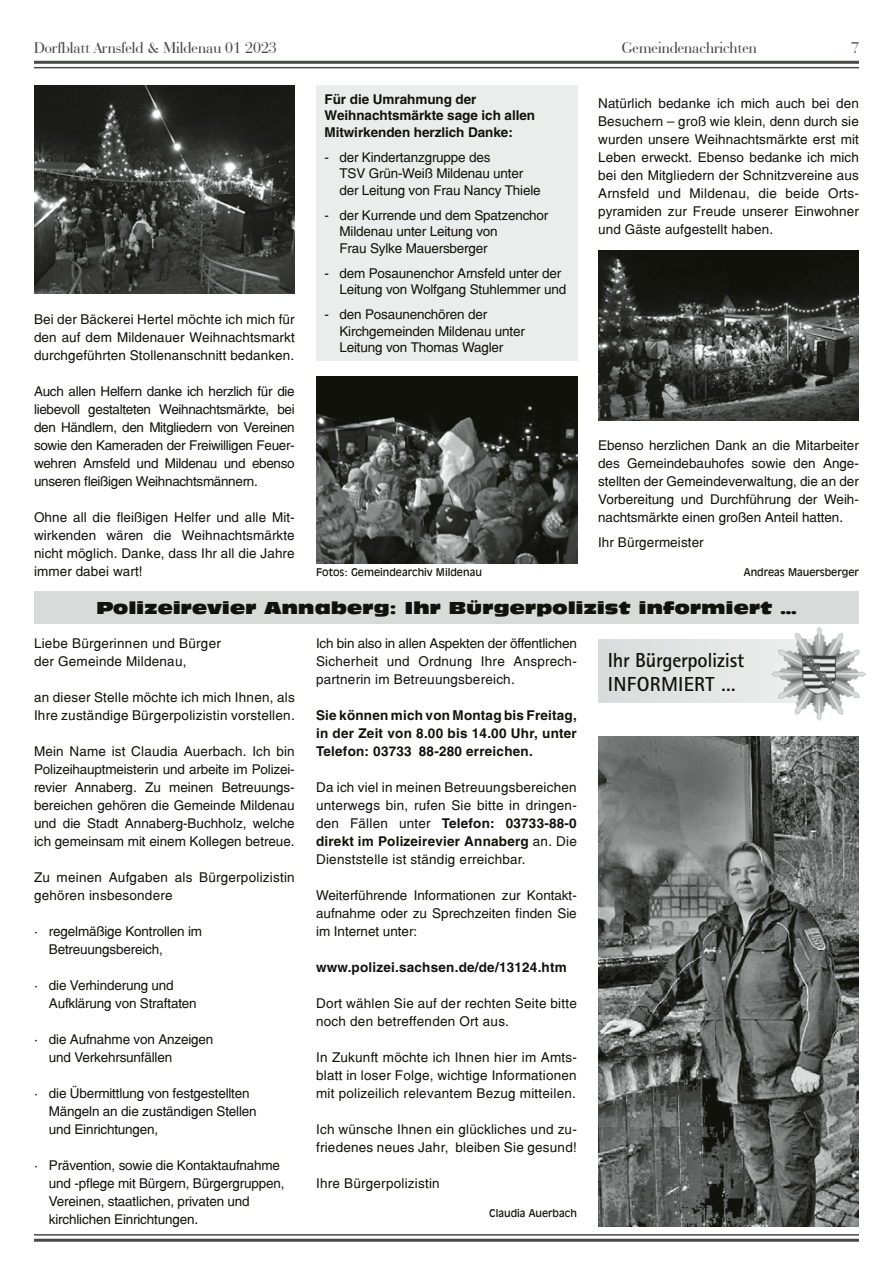
<style>
.page{position:relative;width:893px;height:1263px;background:#fff}
.page>*{position:absolute;margin:0;border:0;box-sizing:border-box;transform-origin:0 0}
.t1{font:700 20.25px/24.5px "Rotis Sans Serif";letter-spacing:-.015em;color:#12120d}
.t2{font:16.5px "Bauer Bodoni BT";color:#484a48}
.t3{font:16.2px "Incised 901 BT Nord";letter-spacing:.02em;color:#12120d}
.t4{font:13.5px/18px "Switzerland";letter-spacing:-.005em;color:#12120d;text-align:justify}
.t5{font:13.5px/18px "Switzerland";letter-spacing:.015em;color:#12120d}
.t6{font:700 13.5px/18px "Switzerland";letter-spacing:.005em;color:#12120d;text-align:justify}
.t7{font:10.5px "Incised 901 BT";color:#12120d}
.s1{font-weight:700}
</style>
<div class="page">
<hr style="left:34px;top:1239px;width:825px;height:3px;background:#484a48">
<hr style="left:34px;top:61px;width:825px;height:3px;background:#484a48">
<hr style="left:34px;top:1234px;width:825px;height:1px;background:#484a48">
<hr style="left:34px;top:67px;width:825px;height:1px;background:#484a48">
<div style="left:598px;top:640px;width:172px;height:62px;background:#e2e3e3"></div>
<div style="left:34px;top:591px;width:825px;height:33px;background:#d9dada"></div>
<img style="left:598px;top:737px;width:261px;height:490px">
<img style="left:770px;top:626px;width:96px;height:95px">
<img style="left:770px;top:640px;width:49px;height:62px">
<img style="left:316px;top:376px;width:262px;height:187px">
<img style="left:34px;top:85px;width:261px;height:208px">
<img style="left:598px;top:250px;width:261px;height:171px">
<div style="left:316px;top:85px;width:262px;height:276px;background:#ebecec"></div>
<p class="t2" style="left:34px;top:38px;width:244px">Dorfblatt Arnsfeld &amp; Mildenau 01 2023</p>
<p class="t2" style="left:622px;top:38px;width:137px">Gemeindenachrichten</p>
<p class="t2" style="left:851px;top:38px;width:9px">7</p>
<p class="t4" style="left:34px;top:310px;width:262px">Bei der Bäckerei Hertel möchte ich mich für den auf dem Mildenauer Weihnachtsmarkt durchgeführten Stollenanschnitt bedanken.</p>
<p class="t4" style="left:34px;top:382px;width:262px">Auch allen Helfern danke ich herzlich für die liebevoll gestalteten Weihnachtsmärkte, bei den Händlern, den Mitgliedern von Vereinen sowie den Kameraden der Freiwilligen Feuer&shy;wehren Arnsfeld und Mildenau und ebenso unseren fleißigen Weihnachtsmännern.</p>
<p class="t4" style="left:34px;top:508px;width:262px">Ohne all die fleißigen Helfer und alle Mit&shy;wirkenden wären die Weihnachtsmärkte nicht möglich. Danke, dass Ihr all die Jahre immer dabei wart!</p>
<p class="t6" style="left:325px;top:91px;width:212px;line-height:16.5px;text-align:left">Für die Umrahmung der<br>Weihnachtsmärkte sage ich allen<br>Mitwirkenden herzlich Danke:</p>
<p class="t4" style="left:339px;top:149px;width:203px;line-height:16.5px;text-align:left;text-indent:-15px">- der Kindertanzgruppe des<br>TSV Grün-Weiß Mildenau unter der Leitung von Frau Nancy Thiele</p>
<p class="t4" style="left:339px;top:207px;width:210px;line-height:16.5px;text-align:left;text-indent:-15px">- der Kurrende und dem Spatzenchor<br>Mildenau unter Leitung von<br>Frau Sylke Mauersberger</p>
<p class="t4" style="left:339px;top:265px;width:228px;line-height:16.5px;text-indent:-15px">- dem Posaunenchor Arnsfeld unter der<br>Leitung von Wolfgang Stuhlemmer und</p>
<p class="t4" style="left:339px;top:306px;width:187px;line-height:16.5px;text-align:left;text-indent:-15px">- den Posaunenchören der<br>Kirchgemeinden Mildenau unter<br>Leitung von Thomas Wagler</p>
<p class="t7" style="left:316px;top:566px;width:167px">Fotos: Gemeindearchiv Mildenau</p>
<p class="t4" style="left:598px;top:94px;width:262px">Natürlich bedanke ich mich auch bei den Besuchern – groß wie klein, denn durch sie wurden unsere Weihnachtsmärkte erst mit Leben erweckt. Ebenso bedanke ich mich bei den Mitgliedern der Schnitzvereine aus Arnsfeld und Mildenau, die beide Orts&shy;pyramiden zur Freude unserer Einwohner und Gäste aufgestellt haben.</p>
<p class="t4" style="left:598px;top:436px;width:262px">Ebenso herzlichen Dank an die Mitarbeiter des Gemeindebauhofes sowie den Ange&shy;stellten der Gemeindeverwaltung, die an der Vorbereitung und Durchführung der Weih&shy;nachtsmärkte einen großen Anteil hatten.</p>
<p class="t4" style="left:598px;top:533px;width:107px">Ihr Bürgermeister</p>
<p class="t7" style="left:744px;top:566px;width:117px">Andreas Mauersberger</p>
<p class="t3" style="left:96px;top:598px;width:702px">Polizeirevier Annaberg: Ihr Bürgerpolizist informiert …</p>
<p class="t5" style="left:34px;top:634px;width:188px">Liebe Bürgerinnen und Bürger der Gemeinde Mildenau,</p>
<p class="t5" style="left:34px;top:688px;width:262px">an dieser Stelle möchte ich mich Ihnen, als<br>Ihre zuständige Bürgerpolizistin vorstellen.</p>
<p class="t4" style="left:34px;top:742px;width:262px">Mein Name ist Claudia Auerbach. Ich bin Polizeihauptmeisterin und arbeite im Polizei&shy;revier Annaberg. Zu meinen Betreuungs&shy;bereichen gehören die Gemeinde Mildenau und die Stadt Annaberg-Buchholz, welche ich gemeinsam mit einem Kollegen betreue.</p>
<p class="t5" style="left:34px;top:868px;width:262px">Zu meinen Aufgaben als Bürgerpolizistin gehören insbesondere</p>
<p class="t4" style="left:49px;top:922px;width:155px;text-indent:-15px">· regelmäßige Kontrollen im<br>Betreuungsbereich,</p>
<p class="t4" style="left:49px;top:976px;width:149px;text-indent:-15px">· die Verhinderung und<br>Aufklärung von Straftaten</p>
<p class="t4" style="left:49px;top:1030px;width:166px;text-indent:-15px">· die Aufnahme von Anzeigen und Verkehrsunfällen</p>
<p class="t4" style="left:49px;top:1084px;width:209px;text-align:left;text-indent:-15px">· die Übermittlung von festgestellten<br>Mängeln an die zuständigen Stellen und Einrichtungen,</p>
<p class="t4" style="left:49px;top:1156px;width:237px;text-align:left;text-indent:-15px">· Prävention, sowie die Kontaktaufnahme und -pflege mit Bürgern, Bürgergruppen, Vereinen, staatlichen, privaten und kirchlichen Einrichtungen.</p>
<p class="t4" style="left:316px;top:634px;width:262px">Ich bin also in allen Aspekten der öffentlichen Sicherheit und Ordnung Ihre Ansprech&shy;partnerin im Betreuungsbereich.</p>
<p class="t6" style="left:316px;top:706px;width:262px">Sie können mich von Montag bis Freitag, in der Zeit von 8.00 bis 14.00 Uhr, unter Telefon: 03733 88-280 erreichen.</p>
<p class="t4" style="left:316px;top:778px;width:262px">Da ich viel in meinen Betreuungsbereichen unterwegs bin, rufen Sie bitte in dringen&shy;den Fällen unter <span class="s1">Telefon: 03733-88-0 direkt im Polizeirevier Annaberg</span> an. Die Dienststelle ist ständig erreichbar.</p>
<p class="t4" style="left:316px;top:886px;width:262px">Weiterführende Informationen zur Kontakt&shy;aufnahme oder zu Sprechzeiten finden Sie im Internet unter:</p>
<p class="t6" style="left:316px;top:958px;width:252px">www.polizei.sachsen.de/de/13124.htm</p>
<p class="t5" style="left:316px;top:994px;width:262px">Dort wählen Sie auf der rechten Seite bitte noch den betreffenden Ort aus.</p>
<p class="t4" style="left:316px;top:1048px;width:262px">In Zukunft möchte ich Ihnen hier im Amts&shy;blatt in loser Folge, wichtige Informationen mit polizeilich relevantem Bezug mitteilen.</p>
<p class="t5" style="left:316px;top:1120px;width:262px">Ich wünsche Ihnen ein glückliches und zu&shy;friedenes neues Jahr, bleiben Sie gesund!</p>
<p class="t5" style="left:316px;top:1174px;width:125px">Ihre Bürgerpolizistin</p>
<p class="t7" style="left:489px;top:1207px;width:89px">Claudia Auerbach</p>
<h1 class="t1" style="left:608px;top:647px;width:138px">Ihr Bürgerpolizist<br>INFORMIERT …</h1>
</div>
